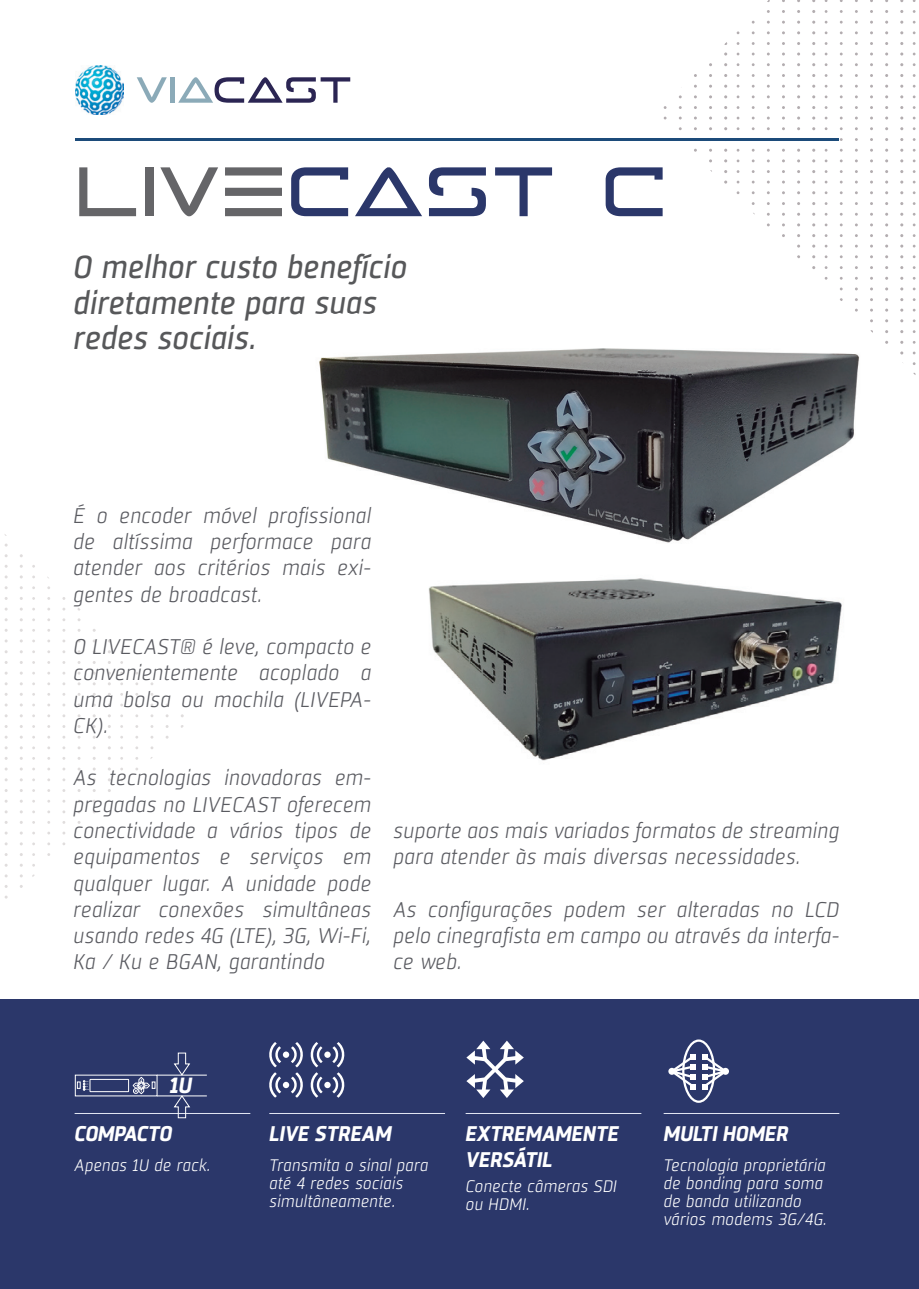
<style>
.page{position:relative;width:919px;height:1289px;background:#fff}
.page>*{position:absolute;margin:0;border:0;box-sizing:border-box;transform-origin:0 0}
.t1{font:80.55px "Tele Marines";color:#2b376a}
.t2{font:italic 31.35px/35.8px "Sisco";color:#57585a}
.t3{font:italic 700 21.75px "Sisco";color:#fff}
.t4{font:italic 300 21px/26.2px "Sisco";color:#5a5b61;text-align:justify}
.t5{font:italic 700 21px "Sisco";color:#fff}
.t6{font:italic 300 16.5px/18px "Sisco";color:#fff}
.s1{color:#656568}
</style>
<div class="page">
<hr style="left:75px;top:138px;width:763px;height:2px;background:#1c4b7a">
<img style="left:75px;top:66px;width:49px;height:48px">
<svg style="left:137px;top:77px;width:30px;height:26px"></svg>
<div style="left:170px;top:77px;width:5px;height:26px;background:#8baab8"></div>
<svg style="left:178px;top:77px;width:172px;height:26px"></svg>
<div style="left:0;top:999px;width:918px;height:289px;background:#2b376a"></div>
<img style="left:319px;top:319px;width:554px;height:224px">
<img style="left:315px;top:313px;width:62px;height:7px">
<img style="left:429px;top:578px;width:413px;height:183px">
<hr style="left:75px;top:1113px;width:175px;height:1px;background:#e2e6f3">
<hr style="left:269px;top:1113px;width:176px;height:1px;background:#e2e6f3">
<hr style="left:465px;top:1113px;width:176px;height:1px;background:#e2e6f3">
<hr style="left:663px;top:1113px;width:176px;height:1px;background:#e2e6f3">
<svg style="left:267px;top:1072px;width:10px;height:25px"></svg>
<svg style="left:295px;top:1072px;width:10px;height:25px"></svg>
<svg style="left:274px;top:1076px;width:7px;height:17px"></svg>
<svg style="left:291px;top:1076px;width:7px;height:17px"></svg>
<div style="left:283px;top:1081px;width:6px;height:7px;background:#fff;border-radius:50%"></div>
<svg style="left:308px;top:1072px;width:10px;height:25px"></svg>
<svg style="left:336px;top:1072px;width:11px;height:25px"></svg>
<svg style="left:315px;top:1076px;width:7px;height:17px"></svg>
<svg style="left:332px;top:1076px;width:7px;height:17px"></svg>
<svg style="left:324px;top:1081px;width:6px;height:7px"></svg>
<svg style="left:267px;top:1041px;width:10px;height:26px"></svg>
<svg style="left:295px;top:1042px;width:10px;height:25px"></svg>
<svg style="left:274px;top:1046px;width:7px;height:17px"></svg>
<svg style="left:283px;top:1046px;width:15px;height:17px"></svg>
<svg style="left:308px;top:1041px;width:10px;height:26px"></svg>
<svg style="left:336px;top:1042px;width:11px;height:25px"></svg>
<svg style="left:315px;top:1046px;width:7px;height:17px"></svg>
<svg style="left:324px;top:1046px;width:15px;height:17px"></svg>
<svg style="left:466px;top:1040px;width:58px;height:58px"></svg>
<div style="left:682px;top:1039px;width:33px;height:63px;border:2px solid #fff;border-radius:50%"></div>
<svg style="left:702px;top:1053px;width:27px;height:36px"></svg>
<svg style="left:668px;top:1053px;width:27px;height:36px"></svg>
<svg style="left:77px;top:1078px;width:52px;height:13px"></svg>
<svg style="left:173px;top:1052px;width:18px;height:24px"></svg>
<svg style="left:173px;top:1096px;width:18px;height:22px"></svg>
<hr style="left:157px;top:1074px;width:50px;height:1px;background:#fff">
<hr style="left:157px;top:1095px;width:50px;height:1px;background:#fff">
<svg style="left:133px;top:1077px;width:22px;height:17px"></svg>
<h1 class="t1" style="left:75px;top:153px;width:594px"><span class="s1">LIVE</span>CAST C</h1>
<h2 class="t2" style="left:73px;top:249px;width:335px">O melhor custo benefício diretamente para suas redes sociais.</h2>
<p class="t4" style="left:73px;top:502px;width:299px">É o encoder móvel profissional de altíssima performace para atender aos critérios mais exi&shy;gentes de broadcast.</p>
<p class="t4" style="left:73px;top:634px;width:299px">O LIVECAST® é leve, compacto e convenientemente acoplado a uma bolsa ou mochila (LIVEPA-CK).</p>
<p class="t4" style="left:73px;top:765px;width:299px">As tecnologias inovadoras em&shy;pregadas no LIVECAST oferecem conectividade a vários tipos de equipamentos e serviços em qualquer lugar. A unidade pode realizar conexões simultâneas usando redes 4G (LTE), 3G, Wi-Fi, Ka / Ku e BGAN, garantindo</p>
<p class="t4" style="left:393px;top:817px;width:447px">suporte aos mais variados formatos de streaming para atender às mais diversas necessidades.</p>
<p class="t4" style="left:393px;top:896px;width:447px">As configurações podem ser alteradas no LCD pelo cinegrafista em campo ou através da interfa&shy;ce web.</p>
<p class="t3" style="left:169px;top:1070px;width:24px">1U</p>
<p class="t5" style="left:74px;top:1119px;width:99px">COMPACTO</p>
<p class="t5" style="left:269px;top:1119px;width:124px">LIVE STREAM</p>
<p class="t5" style="left:465px;top:1119px;width:155px">EXTREMAMENTE</p>
<p class="t6" style="left:74px;top:1156px;width:138px">Apenas 1U de rack.</p>
<p class="t6" style="left:269px;top:1156px;width:160px">Transmita o sinal para</p>
<p class="t5" style="left:465px;top:1145px;width:88px">VERSÁTIL</p>
<p class="t6" style="left:269px;top:1174px;width:135px">até 4 redes sociais simultâneamente.</p>
<p class="t6" style="left:465px;top:1177px;width:153px">Conecte câmeras SDI ou HDMI.</p>
<p class="t5" style="left:663px;top:1119px;width:126px">MULTI HOMER</p>
<p class="t6" style="left:663px;top:1156px;width:165px">Tecnologia proprietária de bonding para soma de banda utilizando vários modems 3G/4G.</p>
</div>
